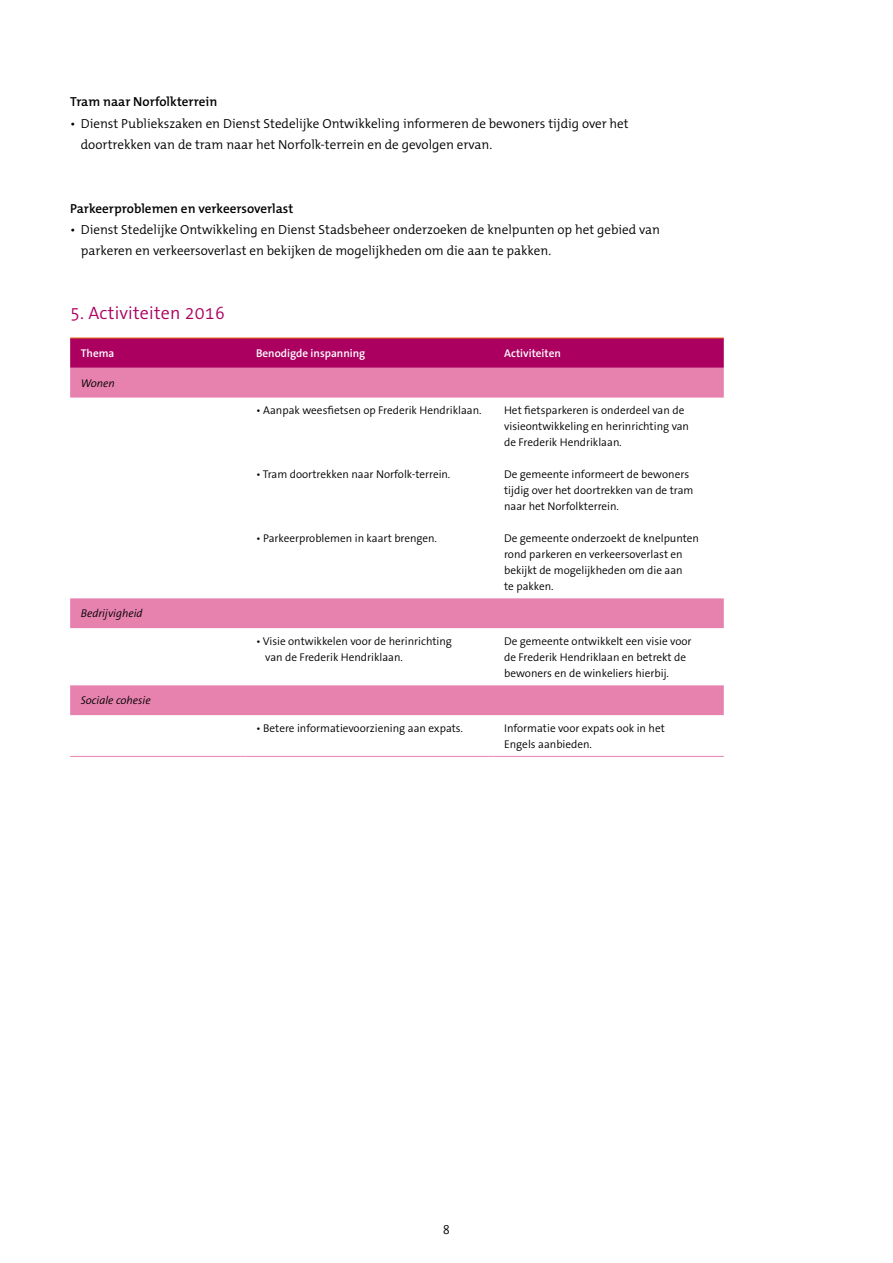
<style>
.page{position:relative;width:893px;height:1263px;background:#fff}
.page>*{position:absolute;margin:0;border:0;box-sizing:border-box;transform-origin:0 0}
.t1{font:300 18px "The Sans B W4";letter-spacing:.01em;color:#ac0061}
.t2{font:300 13.2px/21.3px "The Mix B W4";color:#000}
.t3{font:600 13.2px "The Mix B W6";color:#000}
.t4{font:300 11.25px/15.9px "The Sans B W4";color:#000}
.t5{font:600 11.25px "The Sans B W6";color:#fff}
.t6{font:italic 300 11.25px "The Sans B W4";color:#000}
</style>
<div class="page">
<div style="left:70px;top:339px;width:654px;height:29px;background:#ac0061"></div>
<svg style="left:70px;top:368px;width:654px;height:347px"></svg>
<div style="left:70px;top:598px;width:654px;height:30px;background:#e782af"></div>
<hr style="left:70px;top:756px;width:175px;height:1px;background:#e782af">
<hr style="left:245px;top:756px;width:248px;height:1px;background:#e782af">
<hr style="left:493px;top:756px;width:231px;height:1px;background:#e782af">
<hr style="left:70px;top:338px;width:175px;height:1px;background:#e15601">
<hr style="left:245px;top:338px;width:248px;height:1px;background:#e15601">
<hr style="left:493px;top:338px;width:231px;height:1px;background:#e15601">
<p class="t3" style="left:70px;top:93px;width:149px">Tram naar Norfolkterrein</p>
<p class="t2" style="left:81px;top:113px;width:549px;text-indent:-11px">• Dienst Publiekszaken en Dienst Stedelijke Ontwikkeling informeren de bewoners tijdig over het doortrekken van de tram naar het Norfolk-terrein en de gevolgen ervan.</p>
<p class="t3" style="left:70px;top:200px;width:225px">Parkeerproblemen en verkeersoverlast</p>
<p class="t2" style="left:81px;top:219px;width:581px;text-indent:-11px">• Dienst Stedelijke Ontwikkeling en Dienst Stadsbeheer onderzoeken de knelpunten op het gebied van parkeren en verkeersoverlast en bekijken de mogelijkheden om die aan te pakken.</p>
<h1 class="t1" style="left:70px;top:301px;width:156px">5. Activiteiten 2016</h1>
<p class="t5" style="left:81px;top:346px;width:35px">Thema</p>
<p class="t5" style="left:256px;top:346px;width:111px">Benodigde inspanning</p>
<p class="t5" style="left:504px;top:346px;width:58px">Activiteiten</p>
<p class="t6" style="left:81px;top:376px;width:36px">Wonen</p>
<p class="t4" style="left:256px;top:403px;width:227px">• Aanpak weesfietsen op Frederik Hendriklaan.</p>
<p class="t4" style="left:504px;top:403px;width:187px">Het fietsparkeren is onderdeel van de visieontwikkeling en herinrichting van de Frederik Hendriklaan.</p>
<p class="t4" style="left:504px;top:466px;width:191px">De gemeente informeert de bewoners tijdig over het doortrekken van de tram naar het Norfolkterrein.</p>
<p class="t4" style="left:504px;top:530px;width:197px">De gemeente onderzoekt de knelpunten rond parkeren en verkeersoverlast en bekijkt de mogelijkheden om die aan<br>te pakken.</p>
<p class="t4" style="left:256px;top:466px;width:196px">• Tram doortrekken naar Norfolk-terrein.</p>
<p class="t4" style="left:256px;top:530px;width:182px">• Parkeerproblemen in kaart brengen.</p>
<p class="t6" style="left:81px;top:607px;width:63px">Bedrijvigheid</p>
<p class="t6" style="left:81px;top:694px;width:71px">Sociale cohesie</p>
<p class="t4" style="left:265px;top:633px;width:188px;text-indent:-9px">• Visie ontwikkelen voor de herinrichting van de Frederik Hendriklaan.</p>
<p class="t4" style="left:504px;top:633px;width:189px">De gemeente ontwikkelt een visie voor de Frederik Hendriklaan en betrekt de bewoners en de winkeliers hierbij.</p>
<p class="t4" style="left:256px;top:720px;width:208px">• Betere informatievoorziening aan expats.</p>
<p class="t4" style="left:504px;top:720px;width:162px">Informatie voor expats ook in het<br>Engels aanbieden.</p>
<p class="t2" style="left:443px;top:1219px;width:9px">8</p>
</div>
